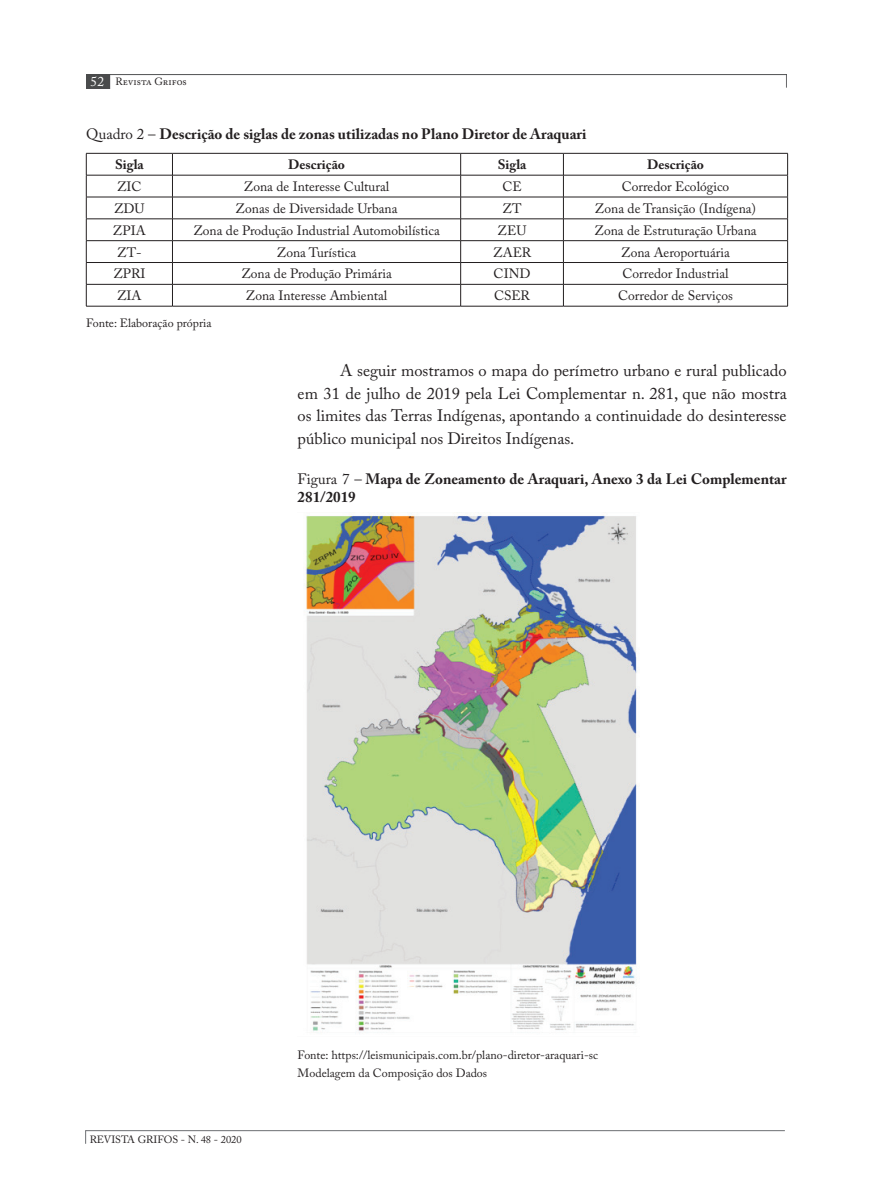
<style>
.page{position:relative;width:893px;height:1191px;background:#fff}
.page>*{position:absolute;margin:0;border:0;box-sizing:border-box;transform-origin:0 0}
.t1{font:16.5px/22.8px "Adobe Caslon Pro";color:#231f20;text-align:justify}
.t2{font:700 15px/18px "Adobe Caslon Pro";color:#231f20}
.t3{font:13.5px "Adobe Caslon Pro";color:#231f20}
.t4{font:700 13.5px "Adobe Caslon Pro";color:#231f20}
.t5{font:12px/18px "Adobe Caslon Pro";color:#231f20}
.t6{font:10.5px "Adobe Caslon Pro";color:#231f20}
.s1{font-size:13.5px;color:#fff}
.s2{font-weight:400}
</style>
<div class="page">
<img style="left:86px;top:74px;width:701px;height:14px">
<img style="left:85px;top:1130px;width:699px;height:13px">
<hr style="left:86px;top:153px;width:86px;height:1px;background:#231f20">
<hr style="left:172px;top:153px;width:289px;height:1px;background:#231f20">
<hr style="left:461px;top:153px;width:102px;height:1px;background:#231f20">
<hr style="left:563px;top:153px;width:225px;height:1px;background:#231f20">
<hr style="left:86px;top:175px;width:86px;height:1px;background:#231f20">
<hr style="left:172px;top:175px;width:289px;height:1px;background:#231f20">
<hr style="left:461px;top:175px;width:102px;height:1px;background:#231f20">
<hr style="left:563px;top:175px;width:225px;height:1px;background:#231f20">
<hr style="left:86px;top:197px;width:86px;height:1px;background:#231f20">
<hr style="left:172px;top:197px;width:289px;height:1px;background:#231f20">
<hr style="left:461px;top:197px;width:102px;height:1px;background:#231f20">
<hr style="left:563px;top:197px;width:225px;height:1px;background:#231f20">
<hr style="left:86px;top:219px;width:86px;height:1px;background:#231f20">
<hr style="left:172px;top:219px;width:289px;height:1px;background:#231f20">
<hr style="left:461px;top:219px;width:102px;height:1px;background:#231f20">
<hr style="left:563px;top:219px;width:225px;height:1px;background:#231f20">
<hr style="left:86px;top:240px;width:86px;height:1px;background:#231f20">
<hr style="left:172px;top:240px;width:289px;height:1px;background:#231f20">
<hr style="left:461px;top:240px;width:102px;height:1px;background:#231f20">
<hr style="left:563px;top:240px;width:225px;height:1px;background:#231f20">
<hr style="left:86px;top:262px;width:86px;height:1px;background:#231f20">
<hr style="left:172px;top:262px;width:289px;height:1px;background:#231f20">
<hr style="left:461px;top:262px;width:102px;height:1px;background:#231f20">
<hr style="left:563px;top:262px;width:225px;height:1px;background:#231f20">
<hr style="left:86px;top:284px;width:86px;height:1px;background:#231f20">
<svg style="left:86px;top:153px;width:1px;height:153px"></svg>
<hr style="left:172px;top:284px;width:289px;height:1px;background:#231f20">
<svg style="left:172px;top:153px;width:1px;height:153px"></svg>
<hr style="left:461px;top:284px;width:102px;height:1px;background:#231f20">
<svg style="left:460px;top:153px;width:1px;height:153px"></svg>
<hr style="left:563px;top:284px;width:225px;height:1px;background:#231f20">
<svg style="left:563px;top:153px;width:1px;height:153px"></svg>
<svg style="left:787px;top:153px;width:1px;height:153px"></svg>
<hr style="left:86px;top:306px;width:86px;height:1px;background:#231f20">
<hr style="left:172px;top:306px;width:289px;height:1px;background:#231f20">
<hr style="left:461px;top:306px;width:102px;height:1px;background:#231f20">
<hr style="left:563px;top:306px;width:225px;height:1px;background:#231f20">
<img style="left:305px;top:513px;width:332px;height:520px">
<p class="t6" style="left:91px;top:75px;width:98px"><span class="s1">52</span> Revista Grifos</p>
<p class="t2" style="left:86px;top:124px;width:502px"><span class="s2">Quadro 2 –</span> Descrição de siglas de zonas utilizadas no Plano Diretor de Araquari</p>
<p class="t4" style="left:115px;top:157px;width:30px">Sigla</p>
<p class="t4" style="left:288px;top:157px;width:58px">Descrição</p>
<p class="t4" style="left:498px;top:157px;width:30px">Sigla</p>
<p class="t4" style="left:647px;top:157px;width:58px">Descrição</p>
<p class="t3" style="left:117px;top:178px;width:26px">ZIC</p>
<p class="t3" style="left:244px;top:178px;width:147px">Zona de Interesse Cultural</p>
<p class="t3" style="left:502px;top:178px;width:21px">CE</p>
<p class="t3" style="left:622px;top:178px;width:109px">Corredor Ecológico</p>
<p class="t3" style="left:114px;top:200px;width:32px">ZDU</p>
<p class="t3" style="left:236px;top:200px;width:163px">Zonas de Diversidade Urbana</p>
<p class="t3" style="left:502px;top:200px;width:21px">ZT</p>
<p class="t3" style="left:595px;top:200px;width:163px">Zona de Transição (Indígena)</p>
<p class="t3" style="left:113px;top:222px;width:34px">ZPIA</p>
<p class="t3" style="left:193px;top:222px;width:248px">Zona de Produção Industrial Automobilística</p>
<p class="t3" style="left:498px;top:222px;width:30px">ZEU</p>
<p class="t3" style="left:594px;top:222px;width:164px">Zona de Estruturação Urbana</p>
<p class="t3" style="left:117px;top:244px;width:26px">ZT-</p>
<p class="t3" style="left:277px;top:244px;width:81px">Zona Turística</p>
<p class="t3" style="left:493px;top:244px;width:40px">ZAER</p>
<p class="t3" style="left:621px;top:244px;width:110px">Zona Aeroportuária</p>
<p class="t3" style="left:113px;top:266px;width:34px">ZPRI</p>
<p class="t3" style="left:241px;top:266px;width:152px">Zona de Produção Primária</p>
<p class="t3" style="left:494px;top:266px;width:38px">CIND</p>
<p class="t3" style="left:622px;top:266px;width:108px">Corredor Industrial</p>
<p class="t3" style="left:117px;top:288px;width:26px">ZIA</p>
<p class="t3" style="left:246px;top:288px;width:143px">Zona Interesse Ambiental</p>
<p class="t3" style="left:494px;top:288px;width:37px">CSER</p>
<p class="t3" style="left:618px;top:288px;width:116px">Corredor de Serviços</p>
<p class="t5" style="left:86px;top:314px;width:127px">Fonte: Elaboração própria</p>
<p class="t1" style="left:298px;top:359px;width:491px;text-indent:43px">A seguir mostramos o mapa do perímetro urbano e rural publicado em 31 de julho de 2019 pela Lei Complementar n. 281, que não mostra os limites das Terras Indígenas, apontando a continuidade do desinteresse público municipal nos Direitos Indígenas.</p>
<p class="t2" style="left:298px;top:469px;width:490px"><span class="s2">Figura 7 –</span> Mapa de Zoneamento de Araquari, Anexo 3 da Lei Complementar<br>281/2019</p>
<p class="t6" style="left:90px;top:1132px;width:153px">REVISTA GRIFOS - N. 48 - 2020</p>
<p class="t5" style="left:298px;top:1046px;width:302px">Fonte: https://leismunicipais.com.br/plano-diretor-araquari-sc<br>Modelagem da Composição dos Dados</p>
</div>
